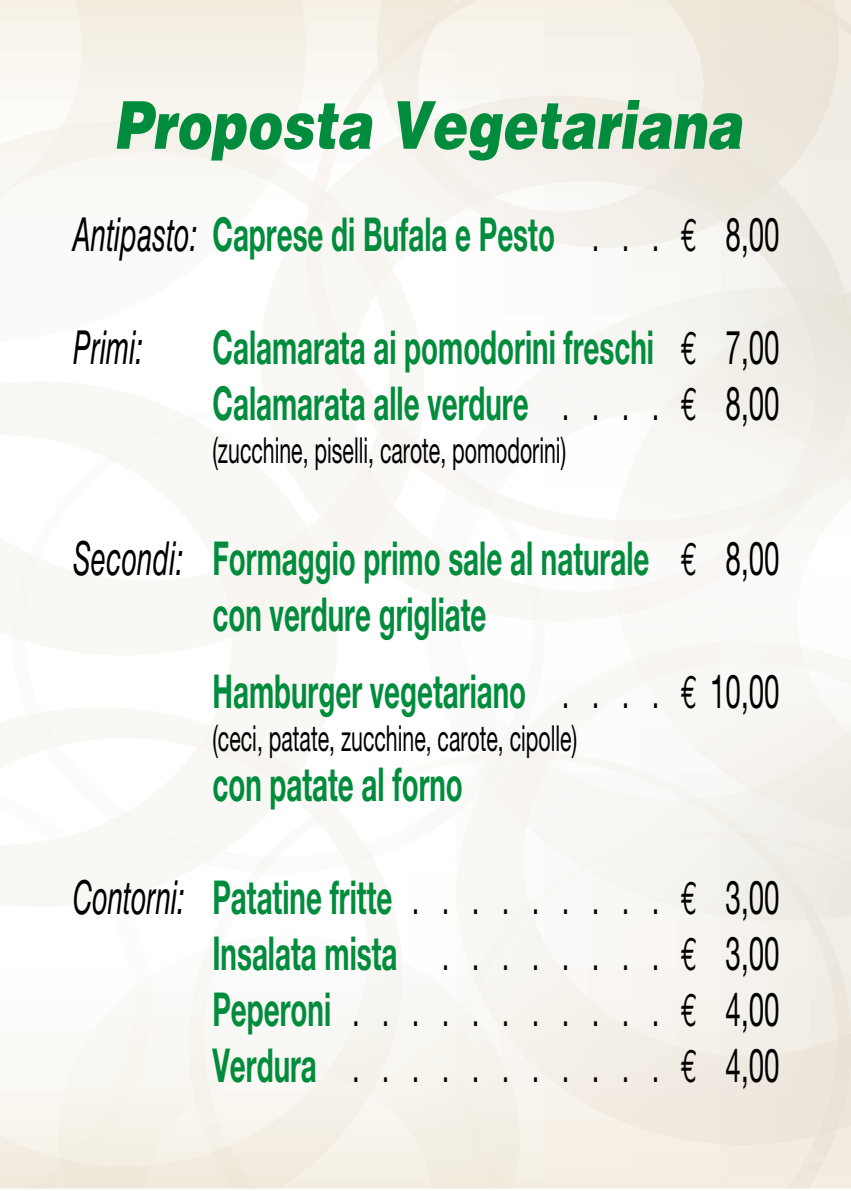
<style>
.page{position:relative;width:851px;height:1191px;background:#fff}
.page>*{position:absolute;margin:0;border:0;box-sizing:border-box;transform-origin:0 0}
.t1{font:italic 900 66px "Helvetica LT Std";color:#008c3c;scale:.8 1}
.t2{font:700 46.8px/56.2px "Helvetica Neue LT Std";color:#008c3c;scale:.59 1}
.t3{font:italic 46.8px "Helvetica LT Std";color:#000;scale:.59 1}
.t4{font:35.8px "Helvetica Neue LT Std";color:#000;scale:.59 1}
.t5{font:700 30.2px/56.2px "Helvetica Neue LT Std";color:#000;scale:.59 1}
.s1{font-family:"Helvetica LT Std";font-weight:400;font-style:italic;color:#000}
.s2{font-size:30.2px;color:#000}
.s3{font-family:"Euro Mono";font-weight:400;color:#000}
.s4{font-weight:400;color:#000}
.s5{font-size:46.8px;color:#008c3c}
.s6{font-family:"Euro Mono";font-weight:400;font-size:46.8px}
.s7{font-weight:400;font-size:46.8px}
</style>
<div class="page">
<svg style="left:785px;top:1188px;width:24px;height:1px"></svg>
<img style="left:378px;top:0;width:460px;height:79px">
<img style="left:511px;top:1145px;width:9px;height:43px">
<svg style="left:431px;top:1188px;width:82px;height:1px"></svg>
<img style="left:454px;top:1005px;width:57px;height:183px">
<div style="left:0;top:122px;width:260px;height:75px;background:#f9f6f1"></div>
<img style="left:337px;top:770px;width:36px;height:95px">
<img style="left:312px;top:802px;width:26px;height:20px;border-radius:6px">
<img style="left:27px;top:1163px;width:32px;height:18px">
<img style="left:229px;top:1076px;width:141px;height:112px">
<div style="left:147px;top:1152px;width:65px;height:29px;background:#f2ebdf"></div>
<div style="left:212px;top:1145px;width:42px;height:36px;background:#f1eade"></div>
<svg style="left:0;top:1181px;width:280px;height:8px;background:#f1eadd"></svg>
<div style="left:59px;top:1157px;width:93px;height:31px;background:#efe8db"></div>
<img style="left:59px;top:1159px;width:25px;height:22px">
<div style="left:322px;top:947px;width:80px;height:148px;background:#f8f6f1"></div>
<img style="left:337px;top:403px;width:207px;height:217px">
<div style="left:299px;top:210px;width:21px;height:171px;background:#faf8f5"></div>
<img style="left:401px;top:123px;width:377px;height:99px">
<img style="left:423px;top:287px;width:422px;height:318px">
<img style="left:614px;top:292px;width:231px;height:323px">
<div style="left:757px;top:462px;width:73px;height:60px;background:#f6f4ef"></div>
<div style="left:796px;top:292px;width:54px;height:170px;background:#eeeae2"></div>
<img style="left:320px;top:192px;width:74px;height:362px">
<img style="left:312px;top:194px;width:13px;height:25px">
<img style="left:456px;top:654px;width:394px;height:491px">
<img style="left:480px;top:730px;width:44px;height:62px">
<img style="left:532px;top:751px;width:318px;height:385px">
<div style="left:473px;top:903px;width:58px;height:89px;background:#f8f6f2"></div>
<div style="left:487px;top:740px;width:64px;height:87px;background:#f9f7f4"></div>
<img style="left:485px;top:738px;width:34px;height:47px">
<img style="left:508px;top:751px;width:34px;height:8px">
<svg style="left:500px;top:751px;width:12px;height:7px"></svg>
<div style="left:633px;top:641px;width:174px;height:42px;background:#f9f7f3"></div>
<img style="left:0;top:381px;width:337px;height:526px">
<img style="left:107px;top:416px;width:116px;height:447px">
<div style="left:50px;top:835px;width:71px;height:66px;background:#faf8f5"></div>
<div style="left:218px;top:527px;width:111px;height:110px;background:#f8f5f1"></div>
<div style="left:197px;top:725px;width:102px;height:67px;background:#faf8f5"></div>
<h1 class="t1" style="left:114px;top:82px;width:786px">Proposta Vegetariana</h1>
<p class="t2" style="left:72px;top:205px;width:1199px"><span class="s1">Antipasto:</span> Caprese di Bufala e Pesto <span class="s2">. . .</span> <span class="s3">€</span> <span class="s4">8,00</span></p>
<p class="t3" style="left:72px;top:320px;width:122px">Primi:</p>
<p class="t2" style="left:212px;top:318px;width:962px">Calamarata ai pomodorini freschi <span class="s3">€</span> <span class="s4">7,00<br></span>Calamarata alle verdure <span class="s2">. . . .</span> <span class="s3">€</span> <span class="s4">8,00</span></p>
<p class="t4" style="left:212px;top:429px;width:601px">(zucchine, piselli, carote, pomodorini)</p>
<p class="t2" style="left:212px;top:529px;width:962px;text-indent:-140px"><span class="s1">Secondi:</span> Formaggio primo sale al naturale <span class="s3">€</span> <span class="s4">8,00 </span>con verdure grigliate</p>
<p class="t2" style="left:212px;top:662px;width:962px">Hamburger vegetariano <span class="s2">. . . .</span> <span class="s3">€</span> <span class="s4">10,00</span></p>
<p class="t4" style="left:212px;top:717px;width:619px">(ceci, patate, zucchine, carote, cipolle)</p>
<p class="t2" style="left:212px;top:755px;width:426px">con patate al forno</p>
<p class="t2" style="left:72px;top:868px;width:1199px;text-align:right"><span class="s1">Contorni:</span> Patatine fritte <span class="s2">. . . . . . . . .</span> <span class="s3">€</span> <span class="s4">3,00<br></span>Insalata mista <span class="s2">. . . . . . . .</span> <span class="s3">€</span> <span class="s4">3,00</span></p>
<p class="t5" style="left:212px;top:986px;width:962px"><span class="s5">Peperoni</span> . . . . . . . . . . . <span class="s6">€</span> <span class="s7">4,00<br></span><span class="s5">Verdura</span> . . . . . . . . . . . <span class="s6">€</span> <span class="s7">4,00</span></p>
</div>
